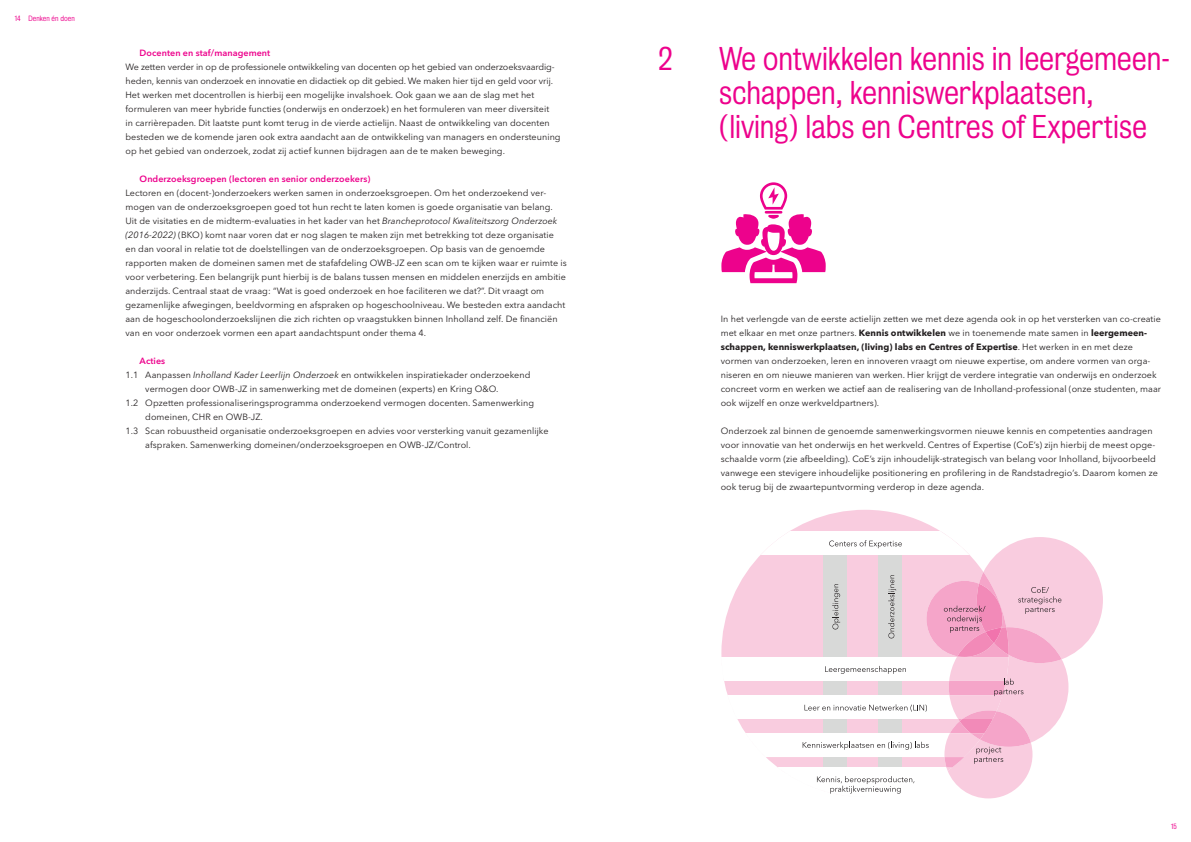
<style>
.page{position:relative;width:1191px;height:842px;background:#fff}
.page>*{position:absolute;margin:0;border:0;box-sizing:border-box;transform-origin:0 0}
.t1{font:300 30px/34px "Bureau Grot";letter-spacing:-.01em;color:#ed028c}
.t2{font:9px/14px "Avenir Next LT Pro";letter-spacing:.005em;color:#231f20}
.t3{font:600 9px "Avenir Next LT Pro";letter-spacing:.005em;color:#ed028c}
.t4{font:300 7px "Bureau Grot";letter-spacing:.005em;color:#ed028c}
.s1{font-style:italic}
.s2{font-weight:700}
</style>
<div class="page">
<svg style="left:721px;top:510px;width:219px;height:257px;fill:#f9ccdf"></svg>
<div style="left:721px;top:657px;width:287px;height:24px;background:#fff"></div>
<div style="left:721px;top:695px;width:287px;height:24px;background:#fff"></div>
<div style="left:721px;top:733px;width:287px;height:24px;background:#fff"></div>
<div style="left:756px;top:531px;width:228px;height:24px;background:#fff"></div>
<svg style="left:802px;top:537px;width:301px;height:261px"></svg>
<svg style="left:721px;top:182px;width:105px;height:101px"></svg>
<p class="t4" style="left:15px;top:15px;width:7px">14</p>
<p class="t4" style="left:28px;top:15px;width:48px">Denken én doen</p>
<p class="t3" style="left:140px;top:48px;width:132px">Docenten en staf/management</p>
<p class="t2" style="left:125px;top:60px;width:437px">We zetten verder in op de professionele ontwikkeling van docenten op het gebied van onderzoeksvaardig&shy;heden, kennis van onderzoek en innovatie en didactiek op dit gebied. We maken hier tijd en geld voor vrij.<br>Het werken met docentrollen is hierbij een mogelijke invalshoek. Ook gaan we aan de slag met het formuleren van meer hybride functies (onderwijs en onderzoek) en het formuleren van meer diversiteit<br>in carrièrepaden. Dit laatste punt komt terug in de vierde actielijn. Naast de ontwikkeling van docenten besteden we de komende jaren ook extra aandacht aan de ontwikkeling van managers en ondersteuning op het gebied van onderzoek, zodat zij actief kunnen bijdragen aan de te maken beweging.</p>
<p class="t3" style="left:140px;top:174px;width:232px">Onderzoeksgroepen (lectoren en senior onderzoekers)</p>
<p class="t2" style="left:125px;top:186px;width:443px">Lectoren en (docent-)onderzoekers werken samen in onderzoeksgroepen. Om het onderzoekend ver&shy;mogen van de onderzoeksgroepen goed tot hun recht te laten komen is goede organisatie van belang.<br>Uit de visitaties en de midterm-evaluaties in het kader van het <span class="s1">Brancheprotocol Kwaliteitszorg Onderzoek (2016-2022)</span> (BKO) komt naar voren dat er nog slagen te maken zijn met betrekking tot deze organisatie<br>en dan vooral in relatie tot de doelstellingen van de onderzoeksgroepen. Op basis van de genoemde rapporten maken de domeinen samen met de stafafdeling OWB-JZ een scan om te kijken waar er ruimte is voor verbetering. Een belangrijk punt hierbij is de balans tussen mensen en middelen enerzijds en ambitie anderzijds. Centraal staat de vraag: “Wat is goed onderzoek en hoe faciliteren we dat?”. Dit vraagt om gezamenlijke afwegingen, beeldvorming en afspraken op hogeschoolniveau. We besteden extra aandacht aan de hogeschoolonderzoekslijnen die zich richten op vraagstukken binnen Inholland zelf. De financiën van en voor onderzoek vormen een apart aandachtspunt onder thema 4.</p>
<p class="t3" style="left:140px;top:356px;width:27px">Acties</p>
<p class="t2" style="left:125px;top:368px;width:406px">1.1 Aanpassen <span class="s1">Inholland Kader Leerlijn Onderzoek</span> en ontwikkelen inspiratiekader onderzoekend</p>
<p class="t2" style="left:145px;top:382px;width:355px">vermogen door OWB-JZ in samenwerking met de domeinen (experts) en Kring O&amp;O.</p>
<p class="t2" style="left:125px;top:396px;width:410px">1.2 Opzetten professionaliseringsprogramma onderzoekend vermogen docenten. Samenwerking</p>
<p class="t2" style="left:145px;top:410px;width:119px">domeinen, CHR en OWB-JZ.</p>
<p class="t2" style="left:125px;top:424px;width:424px">1.3 Scan robuustheid organisatie onderzoeksgroepen en advies voor versterking vanuit gezamenlijke</p>
<p class="t2" style="left:145px;top:438px;width:327px">afspraken. Samenwerking domeinen/onderzoeksgroepen en OWB-JZ/Control.</p>
<h1 class="t1" style="left:658px;top:43px;width:16px">2</h1>
<h1 class="t1" style="left:719px;top:43px;width:453px">We ontwikkelen kennis in leergemeen&shy;schappen, kenniswerkplaatsen, (living) labs en Centres of Expertise</h1>
<p class="t2" style="left:720px;top:312px;width:442px">In het verlengde van de eerste actielijn zetten we met deze agenda ook in op het versterken van co-creatie met elkaar en met onze partners. <span class="s2">Kennis ontwikkelen</span> we in toenemende mate samen in <span class="s2">leergemeen&shy;schappen, kenniswerkplaatsen, (living) labs en Centres of Expertise</span>. Het werken in en met deze vormen van onderzoeken, leren en innoveren vraagt om nieuwe expertise, om andere vormen van orga&shy;niseren en om nieuwe manieren van werken. Hier krijgt de verdere integratie van onderwijs en onderzoek concreet vorm en werken we actief aan de realisering van de Inholland-professional (onze studenten, maar ook wijzelf en onze werkveldpartners).</p>
<p class="t2" style="left:720px;top:424px;width:439px">Onderzoek zal binnen de genoemde samenwerkingsvormen nieuwe kennis en competenties aandragen voor innovatie van het onderwijs en het werkveld. Centres of Expertise (CoE’s) zijn hierbij de meest opge&shy;schaalde vorm (zie afbeelding). CoE’s zijn inhoudelijk-strategisch van belang voor Inholland, bijvoorbeeld vanwege een stevigere inhoudelijke positionering en profilering in de Randstadregio’s. Daarom komen ze ook terug bij de zwaartepuntvorming verderop in deze agenda.</p>
<p class="t4" style="left:1171px;top:822px;width:7px">15</p>
</div>
